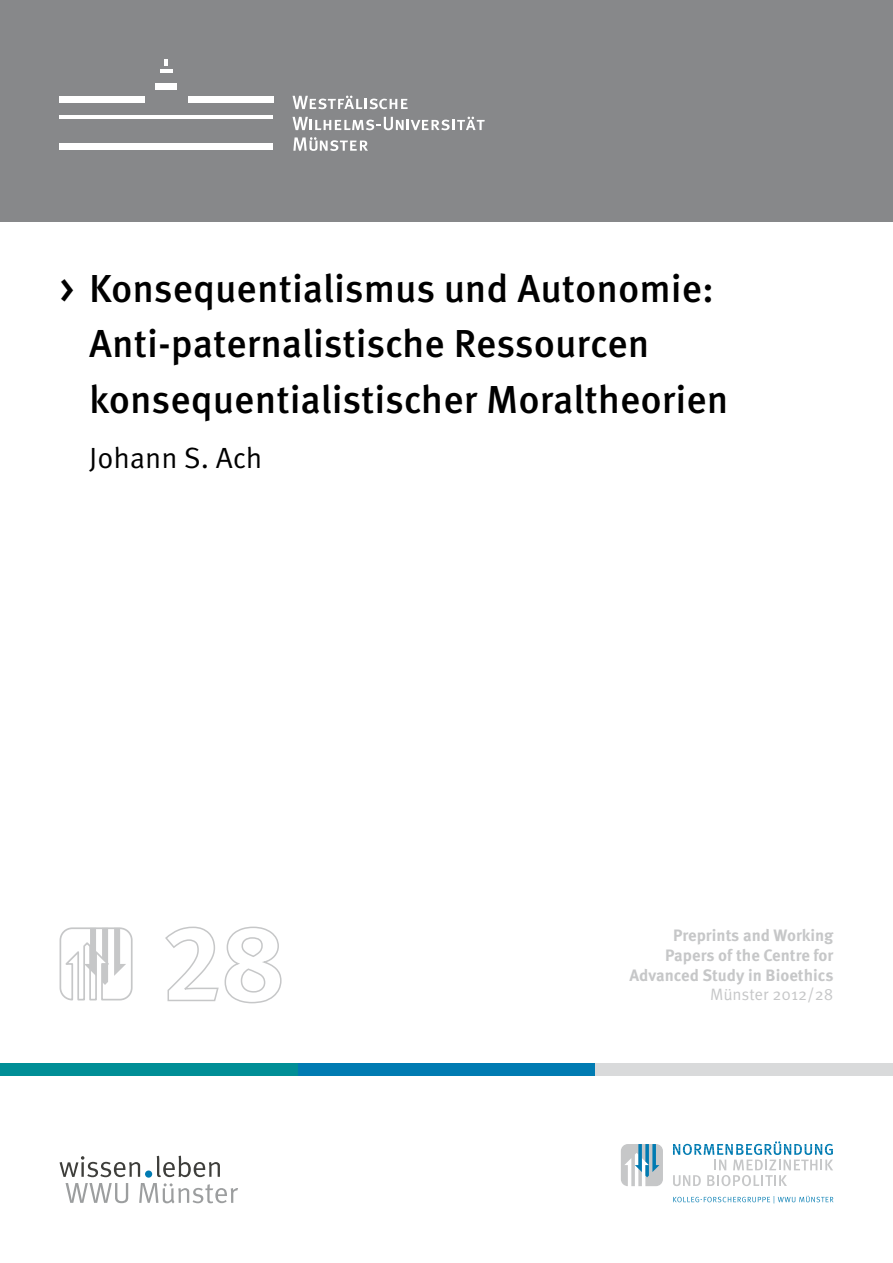
<style>
.page{position:relative;width:893px;height:1263px;background:#fff}
.page>*{position:absolute;margin:0;border:0;box-sizing:border-box;transform-origin:0 0}
.t1{font:500 39px/55.5px "Meta OT";color:#000}
.t2{font:29.25px "Meta OT";color:#000}
.t3{font:700 16.5px/19.8px "Meta OT";color:#c6c7c8;text-align:right}
.t4{font:16.5px "Meta OT";color:#c6c7c8}
</style>
<div class="page">
<div style="left:0;top:0;width:893px;height:221px;background:#87888a"></div>
<div style="left:188px;top:96px;width:85px;height:7px;background:#fff"></div>
<svg style="left:293px;top:137px;width:75px;height:14px"></svg>
<svg style="left:292px;top:117px;width:193px;height:13px"></svg>
<svg style="left:292px;top:96px;width:116px;height:13px"></svg>
<div style="left:60px;top:96px;width:85px;height:7px;background:#fff"></div>
<div style="left:60px;top:144px;width:213px;height:6px;background:#fff"></div>
<div style="left:155px;top:83px;width:22px;height:7px;background:#fff"></div>
<hr style="left:60px;top:115px;width:213px;height:3px;background:#fff">
<svg style="left:160px;top:60px;width:13px;height:12px"></svg>
<div style="left:298px;top:1063px;width:297px;height:13px;background:#007bb2"></div>
<div style="left:595px;top:1063px;width:298px;height:13px;background:#d9dadb"></div>
<div style="left:0;top:1063px;width:298px;height:13px;background:#008e96"></div>
<svg style="left:621px;top:1144px;width:42px;height:42px"></svg>
<svg style="left:673px;top:1196px;width:160px;height:7px"></svg>
<svg style="left:673px;top:1141px;width:160px;height:45px"></svg>
<svg style="left:66px;top:1183px;width:62px;height:20px"></svg>
<svg style="left:139px;top:1183px;width:99px;height:20px"></svg>
<svg style="left:60px;top:1156px;width:80px;height:21px"></svg>
<svg style="left:157px;top:1155px;width:63px;height:22px"></svg>
<div style="left:145px;top:1170px;width:7px;height:8px;background:#007bb2;border-radius:50%"></div>
<svg style="left:59px;top:927px;width:74px;height:74px"></svg>
<svg style="left:165px;top:926px;width:117px;height:78px"></svg>
<p class="t1" style="left:89px;top:261px;width:641px;text-indent:-30px">&gt; Konsequentialismus und Autonomie:<br>Anti-paternalistische Ressourcen konsequentialistischer Moraltheorien</p>
<p class="t2" style="left:89px;top:440px;width:175px">Johann S. Ach</p>
<p class="t3" style="left:629px;top:925px;width:205px">Preprints and Working<br>Papers of the Centre for<br>Advanced Study in Bioethics</p>
<p class="t4" style="left:710px;top:985px;width:125px">Münster 2012/28</p>
</div>
